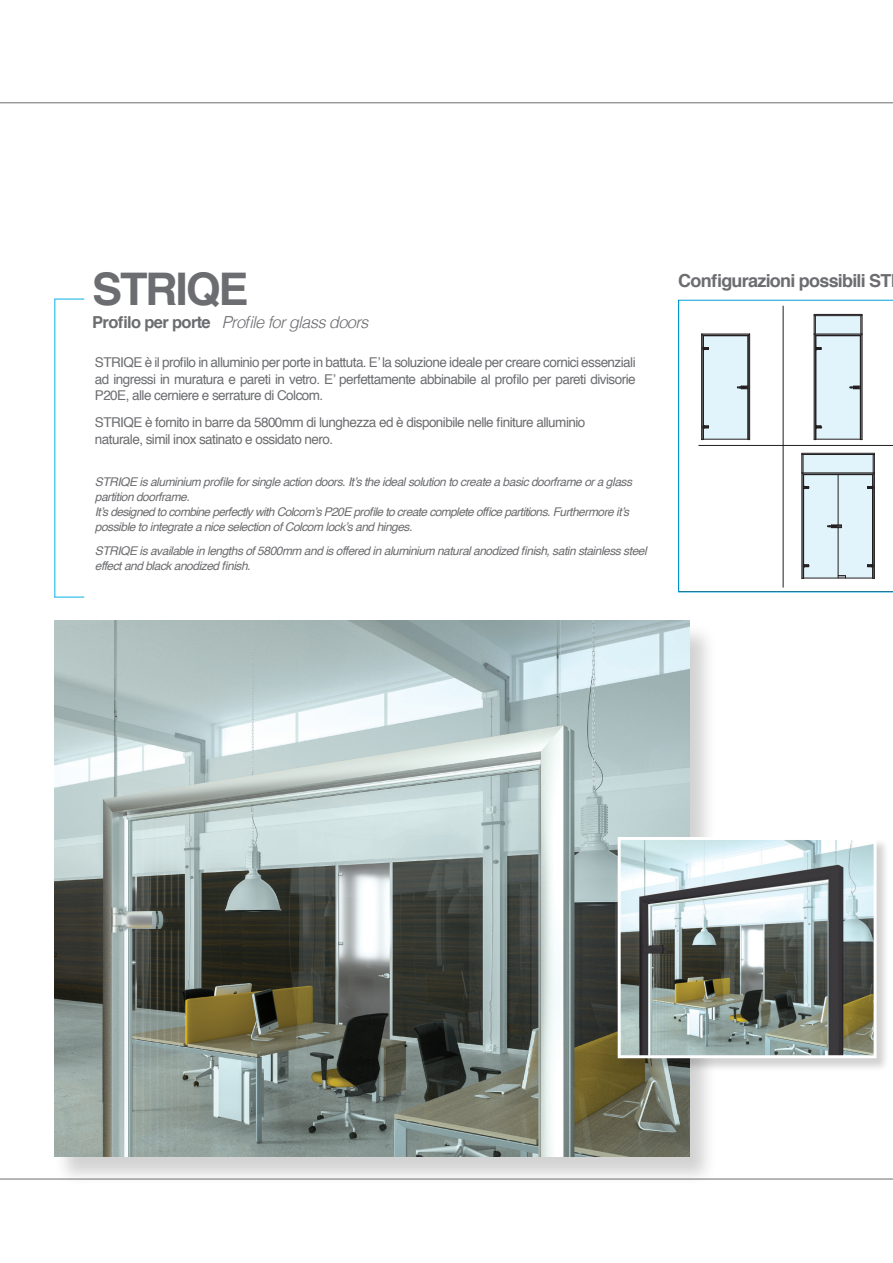
<style>
.page{position:relative;width:893px;height:1263px;background:#fff}
.page>*{position:absolute;margin:0;border:0;box-sizing:border-box;transform-origin:0 0}
.t1{font:700 45px "Helvetica";letter-spacing:-.05em;color:#6c6d70}
.t2{font:700 18px "Helvetica";letter-spacing:-.045em;color:#6c6d70}
.t3{font:italic 300 16.5px "Helvetica";letter-spacing:-.04em;color:#6c6d70}
.t4{font:13.5px/16.5px "Helvetica";letter-spacing:-.04em;color:#6c6d70;text-align:justify}
.t5{font:italic 12px/15px "Helvetica";letter-spacing:-.04em;color:#6c6d70}
.s1{font-weight:700;font-style:normal}
</style>
<div class="page">
<div style="left:53px;top:623px;width:665px;height:564px;background:#231f20;opacity:.2"></div>
<img style="left:54px;top:621px;width:636px;height:535px">
<div style="left:618px;top:838px;width:272px;height:235px;background:#231f20;opacity:.2"></div>
<img style="left:622px;top:841px;width:251px;height:213px">
<div style="left:618px;top:837px;width:259px;height:221px;border:3px solid #fff"></div>
<hr style="left:0;top:1179px;width:893px;height:1px;background:#6c6d70">
<hr style="left:0;top:102px;width:893px;height:1px;background:#6c6d70">
<svg style="left:678px;top:300px;width:215px;height:292px"></svg>
<p class="t1" style="left:92px;top:253px;width:158px">STRIQE</p>
<p class="t3" style="left:92px;top:308px;width:278px"><span class="s1">Profilo per porte</span> Profile for glass doors</p>
<p class="t4" style="left:95px;top:355px;width:542px">STRIQE è il profilo in alluminio per porte in battuta. E’ la soluzione ideale per creare cornici essenziali ad ingressi in muratura e pareti in vetro. E’ perfettamente abbinabile al profilo per pareti divisorie P20E, alle cerniere e serrature di Colcom.</p>
<p class="t4" style="left:95px;top:415px;width:492px">STRIQE è fornito in barre da 5800mm di lunghezza ed è disponibile nelle finiture alluminio</p>
<p class="t4" style="left:95px;top:431px;width:240px">naturale, simil inox satinato e ossidato nero.</p>
<p class="t5" style="left:95px;top:475px;width:539px">STRIQE is aluminium profile for single action doors. It’s the ideal solution to create a basic doorframe or a glass partition doorframe.</p>
<p class="t5" style="left:95px;top:505px;width:536px">It’s designed to combine perfectly with Colcom’s P20E profile to create complete office partitions. Furthermore it’s possible to integrate a nice selection of Colcom lock’s and hinges.</p>
<p class="t5" style="left:95px;top:544px;width:553px">STRIQE is available in lengths of 5800mm and is offered in aluminium natural anodized finish, satin stainless steel effect and black anodized finish.</p>
<p class="t2" style="left:678px;top:266px;width:215px">Configurazioni possibili ST</p>
</div>
